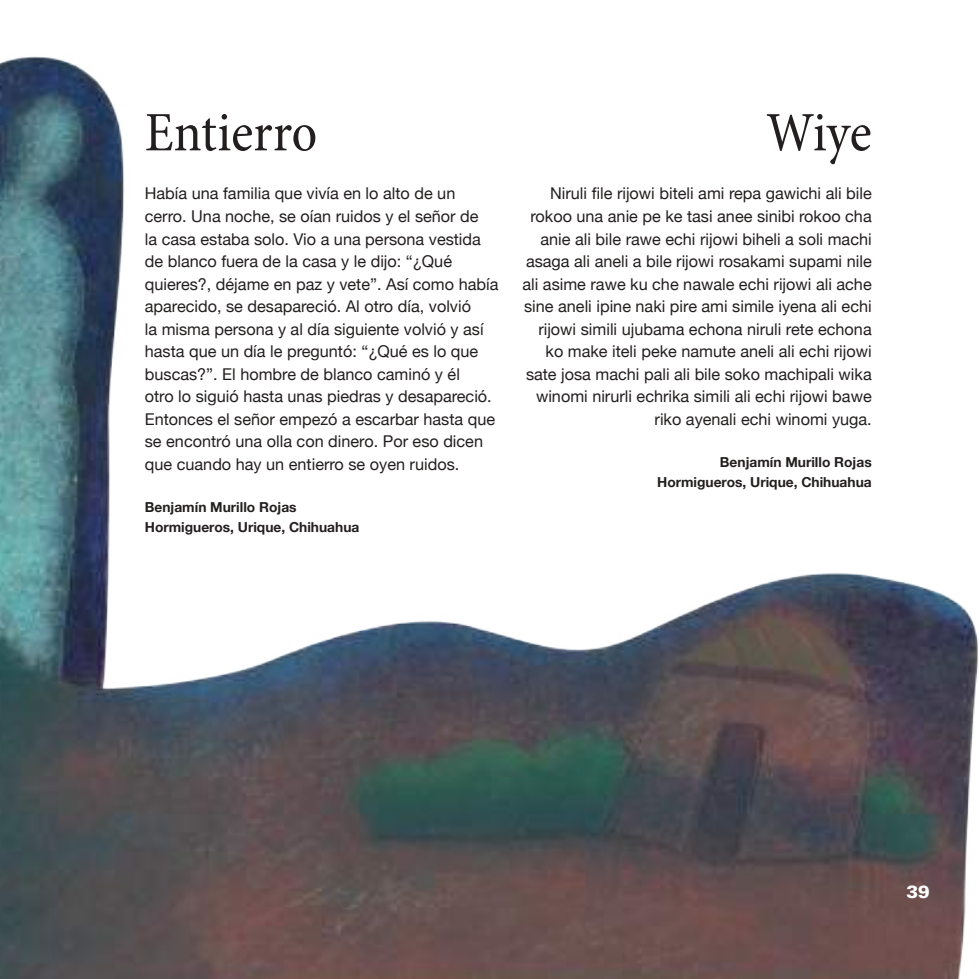
<style>
.page{position:relative;width:980px;height:979px;background:#fff}
.page>*{position:absolute;margin:0;border:0;box-sizing:border-box;transform-origin:0 0}
.t1{font:condensed 56.25px "Minion Pro";letter-spacing:-.005em;color:#241f1f}
.t2{font:900 17.5px "Univers LT Std";color:#fff}
.t3{font:16.25px/22.5px "Helvetica Neue";color:#241f1f}
.t4{font:700 13.75px/20px "Helvetica Neue";color:#241f1f}
</style>
<div class="page">
<img style="left:0;top:56px;width:978px;height:922px">
<h1 class="t1" style="left:145px;top:99px;width:174px">Entierro</h1>
<p class="t3" style="left:145px;top:182px;width:355px">Había una familia que vivía en lo alto de un cerro. Una noche, se oían ruidos y el señor de<br>la casa estaba solo. Vio a una persona vestida de blanco fuera de la casa y le dijo: “¿Qué quieres?, déjame en paz y vete”. Así como había aparecido, se desapareció. Al otro día, volvió<br>la misma persona y al día siguiente volvió y así hasta que un día le preguntó: “¿Qué es lo que buscas?”. El hombre de blanco caminó y él<br>otro lo siguió hasta unas piedras y desapareció.<br>Entonces el señor empezó a escarbar hasta que se encontró una olla con dinero. Por eso dicen que cuando hay un entierro se oyen ruidos.</p>
<p class="t4" style="left:145px;top:497px;width:216px">Benjamín Murillo Rojas<br>Hormigueros, Urique, Chihuahua</p>
<h1 class="t1" style="left:765px;top:99px;width:107px">Wiye</h1>
<p class="t3" style="left:522px;top:182px;width:351px;text-align:right">Niruli file rijowi biteli ami repa gawichi ali bile rokoo una anie pe ke tasi anee sinibi rokoo cha anie ali bile rawe echi rijowi biheli a soli machi asaga ali aneli a bile rijowi rosakami supami nile ali asime rawe ku che nawale echi rijowi ali ache sine aneli ipine naki pire ami simile iyena ali echi rijowi simili ujubama echona niruli rete echona ko make iteli peke namute aneli ali echi rijowi sate josa machi pali ali bile soko machipali wika winomi nirurli echrika simili ali echi rijowi bawe riko ayenali echi winomi yuga.</p>
<p class="t4" style="left:657px;top:452px;width:216px;text-align:right">Benjamín Murillo Rojas<br>Hormigueros, Urique, Chihuahua</p>
<p class="t2" style="left:906px;top:880px;width:25px">39</p>
</div>
